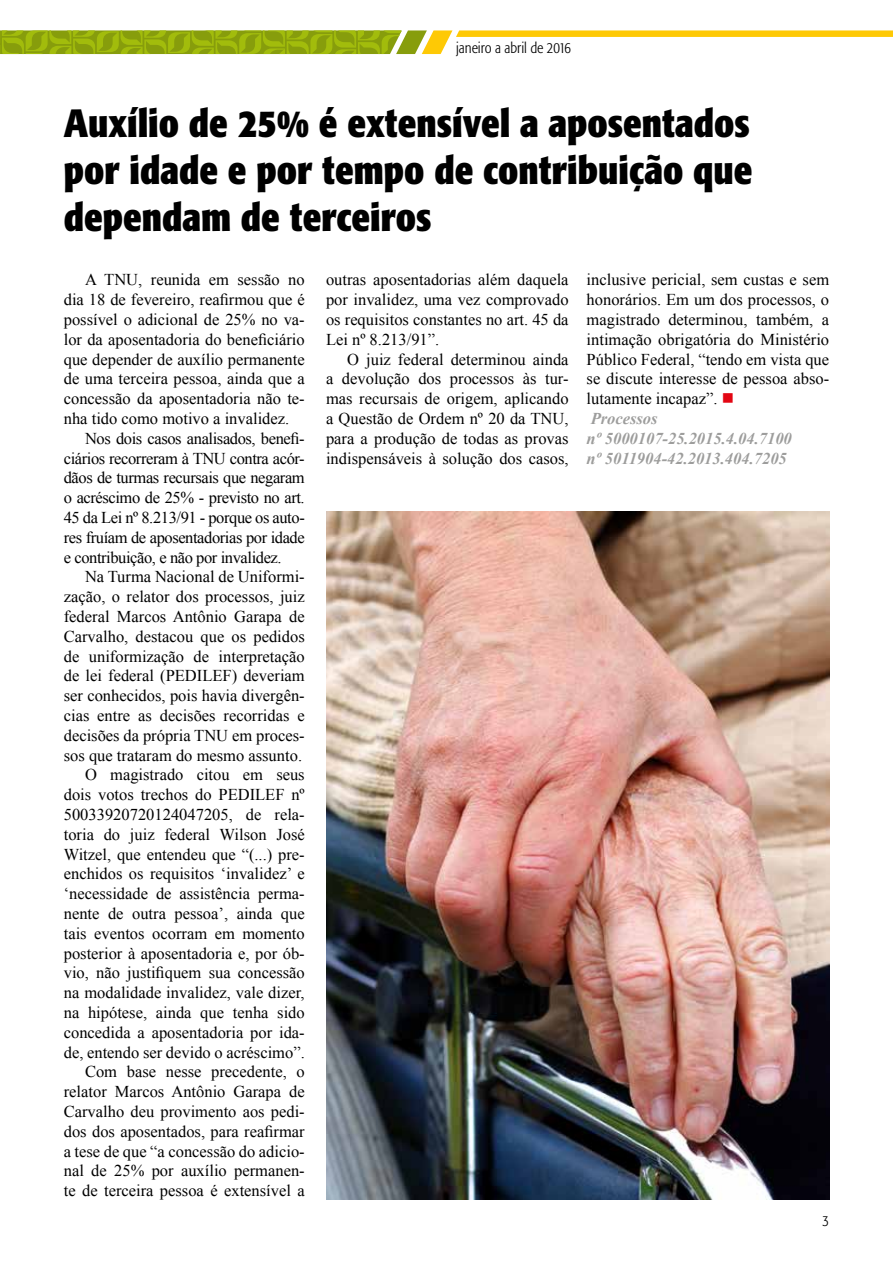
<style>
.page{position:relative;width:893px;height:1263px;background:#fff}
.page>*{position:absolute;margin:0;border:0;box-sizing:border-box;transform-origin:0 0}
.t1{font:700 condensed 39px/46.8px "Formata";color:#000;text-align:justify}
.t2{font:16.5px/19.8px "Times New Roman";color:#000;text-align:justify}
.t3{font:16.5px "Times New Roman";letter-spacing:-.025em;color:#000}
.t4{font:300 condensed 15px "Formata";color:#000}
.s1{color:#e30613}
.s2{font-weight:700;font-style:italic;color:#9d9d9c}
</style>
<div class="page">
<svg style="left:0;top:30px;width:893px;height:24px"></svg>
<img style="left:326px;top:511px;width:503px;height:688px">
<p class="t4" style="left:456px;top:39px;width:116px">janeiro a abril de 2016</p>
<h1 class="t1" style="left:64px;top:100px;width:690px">Auxílio de 25% é extensível a aposentados por idade e por tempo de contribuição que dependam de terceiros</h1>
<p class="t2" style="left:85px;top:270px;width:221px">A TNU, reunida em sessão no</p>
<p class="t2" style="left:64px;top:289px;width:242px">dia 18 de fevereiro, reafirmou que é</p>
<p class="t2" style="left:64px;top:309px;width:242px">possível o adicional de 25% no va-</p>
<p class="t2" style="left:64px;top:329px;width:242px">lor da aposentadoria do beneficiário</p>
<p class="t2" style="left:64px;top:349px;width:242px">que depender de auxílio permanente</p>
<p class="t2" style="left:64px;top:369px;width:242px">de uma terceira pessoa, ainda que a</p>
<p class="t2" style="left:64px;top:388px;width:242px">concessão da aposentadoria não te-</p>
<p class="t2" style="left:64px;top:408px;width:227px">nha tido como motivo a invalidez.</p>
<p class="t3" style="left:85px;top:427px;width:221px">Nos dois casos analisados, benefi-</p>
<p class="t3" style="left:64px;top:447px;width:242px">ciários recorreram à TNU contra acór-</p>
<p class="t3" style="left:64px;top:467px;width:242px">dãos de turmas recursais que negaram</p>
<p class="t3" style="left:64px;top:487px;width:242px">o acréscimo de 25% - previsto no art.</p>
<p class="t3" style="left:64px;top:506px;width:243px">45 da Lei nº 8.213/91 - porque os auto-</p>
<p class="t3" style="left:64px;top:526px;width:242px">res fruíam de aposentadorias por idade</p>
<p class="t3" style="left:64px;top:546px;width:219px">e contribuição, e não por invalidez.</p>
<p class="t2" style="left:85px;top:567px;width:221px">Na Turma Nacional de Uniformi-</p>
<p class="t2" style="left:64px;top:586px;width:242px">zação, o relator dos processos, juiz</p>
<p class="t2" style="left:64px;top:606px;width:242px">federal Marcos Antônio Garapa de</p>
<p class="t2" style="left:64px;top:626px;width:242px">Carvalho, destacou que os pedidos</p>
<p class="t2" style="left:64px;top:646px;width:242px">de uniformização de interpretação</p>
<p class="t2" style="left:64px;top:666px;width:242px">de lei federal (PEDILEF) deveriam</p>
<p class="t2" style="left:64px;top:685px;width:242px">ser conhecidos, pois havia divergên-</p>
<p class="t2" style="left:64px;top:705px;width:242px">cias entre as decisões recorridas e</p>
<p class="t2" style="left:64px;top:725px;width:242px">decisões da própria TNU em proces-</p>
<p class="t2" style="left:64px;top:745px;width:240px">sos que trataram do mesmo assunto.</p>
<p class="t2" style="left:85px;top:765px;width:221px">O magistrado citou em seus</p>
<p class="t2" style="left:64px;top:784px;width:242px">dois votos trechos do PEDILEF nº</p>
<p class="t2" style="left:64px;top:804px;width:242px">50033920720124047205, de rela-</p>
<p class="t2" style="left:64px;top:824px;width:242px">toria do juiz federal Wilson José</p>
<p class="t2" style="left:64px;top:844px;width:242px">Witzel, que entendeu que “(...) pre-</p>
<p class="t2" style="left:64px;top:864px;width:242px">enchidos os requisitos ‘invalidez’ e</p>
<p class="t2" style="left:64px;top:883px;width:242px">‘necessidade de assistência perma-</p>
<p class="t2" style="left:64px;top:903px;width:242px">nente de outra pessoa’, ainda que</p>
<p class="t2" style="left:64px;top:923px;width:242px">tais eventos ocorram em momento</p>
<p class="t2" style="left:64px;top:943px;width:242px">posterior à aposentadoria e, por ób-</p>
<p class="t2" style="left:64px;top:963px;width:242px">vio, não justifiquem sua concessão</p>
<p class="t2" style="left:64px;top:982px;width:242px">na modalidade invalidez, vale dizer,</p>
<p class="t2" style="left:64px;top:1002px;width:242px">na hipótese, ainda que tenha sido</p>
<p class="t2" style="left:64px;top:1022px;width:242px">concedida a aposentadoria por ida-</p>
<p class="t2" style="left:64px;top:1042px;width:242px">de, entendo ser devido o acréscimo”.</p>
<p class="t2" style="left:85px;top:1062px;width:221px">Com base nesse precedente, o</p>
<p class="t2" style="left:64px;top:1081px;width:242px">relator Marcos Antônio Garapa de</p>
<p class="t2" style="left:64px;top:1101px;width:242px">Carvalho deu provimento aos pedi-</p>
<p class="t2" style="left:64px;top:1121px;width:242px">dos dos aposentados, para reafirmar</p>
<p class="t2" style="left:64px;top:1141px;width:242px">a tese de que “a concessão do adicio-</p>
<p class="t2" style="left:64px;top:1161px;width:242px">nal de 25% por auxílio permanen-</p>
<p class="t2" style="left:64px;top:1180px;width:242px">te de terceira pessoa é extensível a</p>
<p class="t2" style="left:326px;top:270px;width:244px">outras aposentadorias além daquela por invalidez, uma vez comprovado os requisitos constantes no art. 45 da Lei nº 8.213/91”.</p>
<p class="t2" style="left:326px;top:349px;width:244px;text-indent:21px">O juiz federal determinou ainda a devolução dos processos às tur&shy;mas recursais de origem, aplicando a Questão de Ordem nº 20 da TNU, para a produção de todas as provas indispensáveis à solução dos casos,</p>
<p class="t2" style="left:587px;top:270px;width:244px;text-align:left">inclusive pericial, sem custas e sem honorários. Em um dos processos, o magistrado determinou, também, a intimação obrigatória do Ministério<br>Público Federal, “tendo em vista que se discute interesse de pessoa abso&shy;lutamente incapaz”. <span class="s1">■<br></span><span class="s2">Processos<br>nº 5000107-25.2015.4.04.7100<br>nº 5011904-42.2013.404.7205</span></p>
<p class="t4" style="left:823px;top:1212px;width:8px">3</p>
</div>
